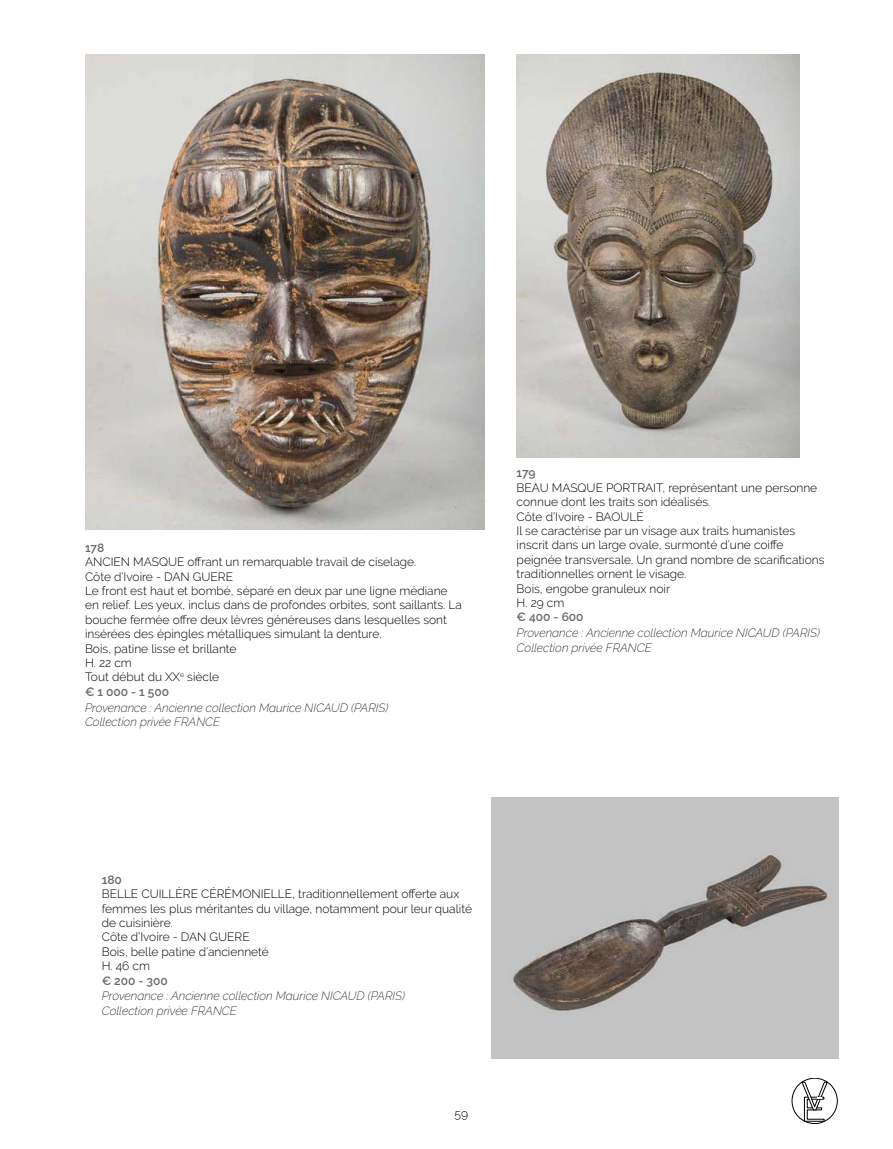
<style>
.page{position:relative;width:893px;height:1149px;background:#fff}
.page>*{position:absolute;margin:0;border:0;box-sizing:border-box;transform-origin:0 0}
.t1{font:300 12px/14.4px "Raleway";color:#000}
.t2{font:italic 200 12px/14.4px "Raleway";color:#000}
.t3{font:600 12px "Raleway";color:#686a6b}
.s1{font-weight:600;color:#686a6b}
</style>
<div class="page">
<svg style="left:792px;top:1078px;width:45px;height:45px"></svg>
<img style="left:85px;top:54px;width:400px;height:475px">
<img style="left:517px;top:54px;width:282px;height:403px">
<img style="left:491px;top:797px;width:348px;height:261px">
<p class="t3" style="left:85px;top:540px;width:21px">178</p>
<p class="t1" style="left:85px;top:554px;width:378px">ANCIEN MASQUE offrant un remarquable travail de ciselage.<br>Côte d’Ivoire - DAN GUERE<br>Le front est haut et bombé, séparé en deux par une ligne médiane en relief. Les yeux, inclus dans de profondes orbites, sont saillants. La bouche fermée offre deux lèvres généreuses dans lesquelles sont insérées des épingles métalliques simulant la denture.<br>Bois, patine lisse et brillante<br>H. 22 cm<br>Tout début du XX<sup>e</sup> siècle<br><span class="s1">€ 1 000 - 1 500</span></p>
<p class="t2" style="left:85px;top:700px;width:305px">Provenance : Ancienne collection Maurice NICAUD (PARIS)<br>Collection privée FRANCE</p>
<p class="t3" style="left:517px;top:466px;width:20px">179</p>
<p class="t1" style="left:517px;top:480px;width:309px">BEAU MASQUE PORTRAIT, représentant une personne connue dont les traits son idéalisés.<br>Côte d’Ivoire - BAOULÉ<br>Il se caractérise par un visage aux traits humanistes inscrit dans un large ovale, surmonté d’une coiffe peignée transversale. Un grand nombre de scarifications traditionnelles ornent le visage.<br>Bois, engobe granuleux noir<br>H. 29 cm</p>
<p class="t3" style="left:517px;top:610px;width:69px">€ 400 - 600</p>
<p class="t2" style="left:517px;top:625px;width:305px">Provenance : Ancienne collection Maurice NICAUD (PARIS)<br>Collection privée FRANCE</p>
<p class="t3" style="left:102px;top:872px;width:22px">180</p>
<p class="t1" style="left:102px;top:886px;width:372px">BELLE CUILLÈRE CÉRÉMONIELLE, traditionnellement offerte aux femmes les plus méritantes du village, notamment pour leur qualité de cuisinière.<br>Côte d’Ivoire - DAN GUERE<br>Bois, belle patine d’ancienneté<br>H. 46 cm</p>
<p class="t3" style="left:102px;top:973px;width:68px">€ 200 - 300</p>
<p class="t2" style="left:102px;top:988px;width:305px">Provenance : Ancienne collection Maurice NICAUD (PARIS)<br>Collection privée FRANCE</p>
<p class="t1" style="left:455px;top:1106px;width:15px">59</p>
</div>
